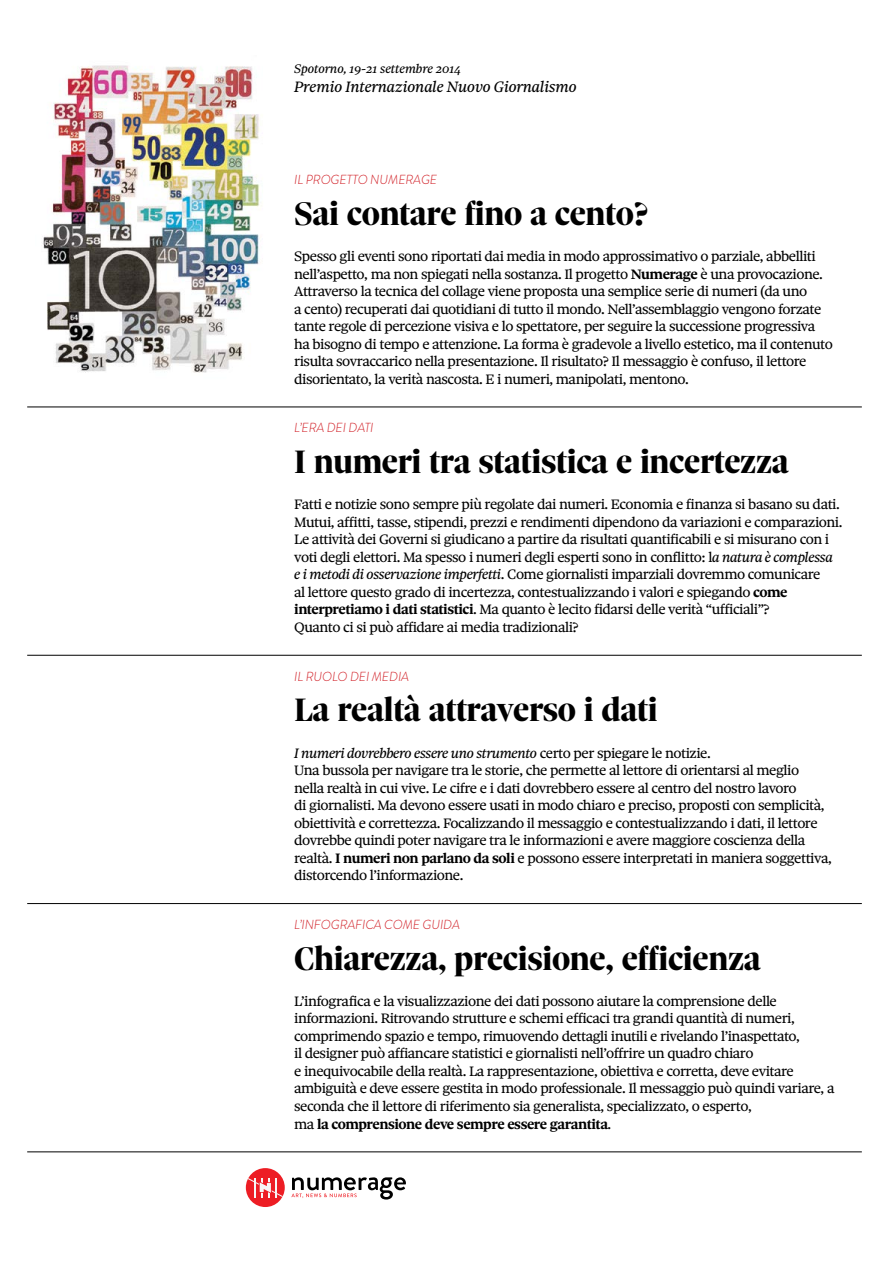
<style>
.page{position:relative;width:893px;height:1263px;background:#fff}
.page>*{position:absolute;margin:0;border:0;box-sizing:border-box;transform-origin:0 0}
.t1{font:900 35.1px "Sole Serif Display";letter-spacing:-.01em;color:#000}
.t2{font:italic 16.05px "Sole Serif Text";letter-spacing:-.01em;color:#000}
.t3{font:14.55px/17.5px "Sole Serif Text";letter-spacing:-.03em;color:#000}
.t4{font:italic 300 13.2px "Brandon Grotesque";letter-spacing:-.01em;color:#d2232a}
.t5{font:italic 13.2px "Sole Serif Text";letter-spacing:-.01em;color:#000}
.s1{font-weight:700}
.s2{font-style:italic}
</style>
<div class="page">
<hr style="left:27px;top:407px;width:835px;height:1px;background:#000">
<hr style="left:27px;top:655px;width:835px;height:1px;background:#000">
<hr style="left:27px;top:903px;width:835px;height:1px;background:#000">
<hr style="left:27px;top:1151px;width:835px;height:1px;background:#000">
<img style="left:42px;top:65px;width:218px;height:308px">
<svg style="left:291px;top:1177px;width:115px;height:22px"></svg>
<div style="left:246px;top:1168px;width:39px;height:39px;background:#ed1d24;border-radius:50%"></div>
<svg style="left:248px;top:1178px;width:35px;height:19px"></svg>
<p class="t5" style="left:294px;top:61px;width:169px">Spotorno, 19-21 settembre 2014</p>
<p class="t2" style="left:294px;top:78px;width:284px">Premio Internazionale Nuovo Giornalismo</p>
<p class="t4" style="left:294px;top:171px;width:144px">IL PROGETTO NUMERAGE</p>
<h1 class="t1" style="left:294px;top:193px;width:355px">Sai contare fino a cento?</h1>
<p class="t3" style="left:294px;top:248px;width:540px">Spesso gli eventi sono riportati dai media in modo approssimativo o parziale, abbelliti nell’aspetto, ma non spiegati nella sostanza. Il progetto <span class="s1">Numerage</span> è una provocazione.<br>Attraverso la tecnica del collage viene proposta una semplice serie di numeri (da uno<br>a cento) recuperati dai quotidiani di tutto il mondo. Nell’assemblaggio vengono forzate tante regole di percezione visiva e lo spettatore, per seguire la successione progressiva ha bisogno di tempo e attenzione. La forma è gradevole a livello estetico, ma il contenuto risulta sovraccarico nella presentazione. Il risultato? Il messaggio è confuso, il lettore disorientato, la verità nascosta. E i numeri, manipolati, mentono.</p>
<p class="t4" style="left:294px;top:419px;width:81px">L’ERA DEI DATI</p>
<h1 class="t1" style="left:294px;top:442px;width:496px">I numeri tra statistica e incertezza</h1>
<p class="t3" style="left:294px;top:496px;width:550px">Fatti e notizie sono sempre più regolate dai numeri. Economia e finanza si basano su dati.<br>Mutui, affitti, tasse, stipendi, prezzi e rendimenti dipendono da variazioni e comparazioni.<br>Le attività dei Governi si giudicano a partire da risultati quantificabili e si misurano con i voti degli elettori. Ma spesso i numeri degli esperti sono in conflitto: l<span class="s2">a natura è complessa e i metodi di osservazione imperfetti</span>. Come giornalisti imparziali dovremmo comunicare<br>al lettore questo grado di incertezza, contestualizzando i valori e spiegando <span class="s1">come interpretiamo i dati statistici</span>. Ma quanto è lecito fidarsi delle verità “ufficiali”?<br>Quanto ci si può affidare ai media tradizionali?</p>
<p class="t4" style="left:294px;top:667px;width:116px">IL RUOLO DEI MEDIA</p>
<h1 class="t1" style="left:294px;top:690px;width:365px">La realtà attraverso i dati</h1>
<p class="t3" style="left:294px;top:744px;width:539px"><span class="s2">I numeri dovrebbero essere uno strumento</span> certo per spiegare le notizie.<br>Una bussola per navigare tra le storie, che permette al lettore di orientarsi al meglio nella realtà in cui vive. Le cifre e i dati dovrebbero essere al centro del nostro lavoro<br>di giornalisti. Ma devono essere usati in modo chiaro e preciso, proposti con semplicità, obiettività e correttezza. Focalizzando il messaggio e contestualizzando i dati, il lettore dovrebbe quindi poter navigare tra le informazioni e avere maggiore coscienza della realtà. <span class="s1">I numeri non parlano da soli</span> e possono essere interpretati in maniera soggettiva, distorcendo l’informazione.</p>
<p class="t4" style="left:294px;top:915px;width:167px">L’INFOGRAFICA COME GUIDA</p>
<h1 class="t1" style="left:294px;top:938px;width:468px">Chiarezza, precisione, efficienza</h1>
<p class="t3" style="left:294px;top:992px;width:542px">L’infografica e la visualizzazione dei dati possono aiutare la comprensione delle informazioni. Ritrovando strutture e schemi efficaci tra grandi quantità di numeri, comprimendo spazio e tempo, rimuovendo dettagli inutili e rivelando l’inaspettato,<br>il designer può affiancare statistici e giornalisti nell’offrire un quadro chiaro<br>e inequivocabile della realtà. La rappresentazione, obiettiva e corretta, deve evitare ambiguità e deve essere gestita in modo professionale. Il messaggio può quindi variare, a seconda che il lettore di riferimento sia generalista, specializzato, o esperto,<br>ma <span class="s1">la comprensione deve sempre essere garantita</span>.</p>
</div>
